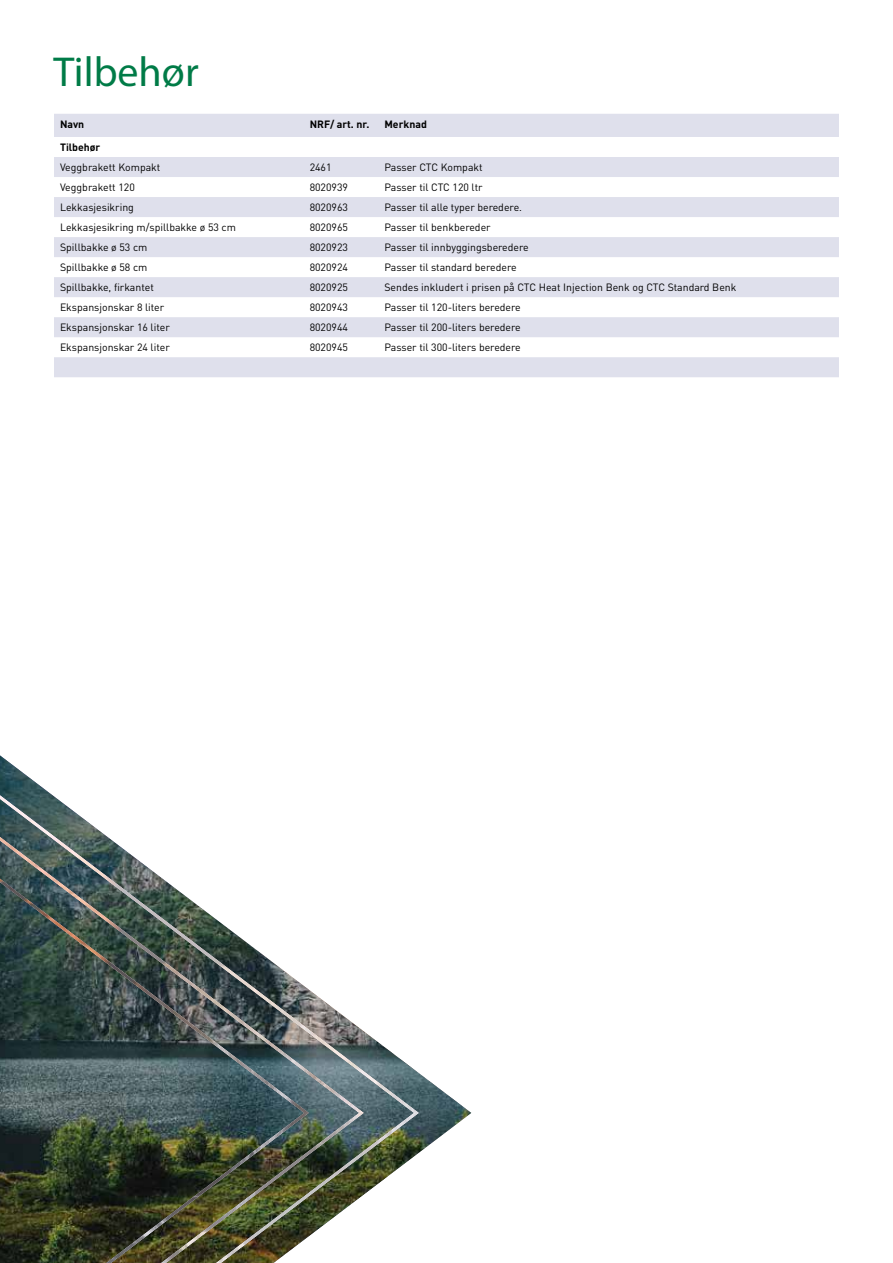
<style>
.page{position:relative;width:893px;height:1263px;background:#fff}
.page>*{position:absolute;margin:0;border:0;box-sizing:border-box;transform-origin:0 0}
.t1{font:42px "Myriad Pro";color:#007b47}
.t2{font:10.5px "DINOT";color:#000}
.t3{font:700 10.5px "DINOT";color:#000}
</style>
<div class="page">
<svg style="left:54px;top:114px;width:785px;height:263px;fill:#dfe0ec"></svg>
<img style="left:0;top:755px;width:471px;height:398px">
<img style="left:0;top:795px;width:419px;height:400px">
<img style="left:0;top:837px;width:364px;height:399px">
<img style="left:0;top:878px;width:309px;height:385px">
<h1 class="t1" style="left:54px;top:49px;width:147px">Tilbehør</h1>
<p class="t3" style="left:60px;top:119px;width:26px">Navn</p>
<p class="t3" style="left:310px;top:119px;width:61px">NRF/ art. nr.</p>
<p class="t3" style="left:384px;top:119px;width:44px">Merknad</p>
<p class="t3" style="left:60px;top:142px;width:42px">Tilbehør</p>
<p class="t2" style="left:60px;top:161px;width:102px">Veggbrakett Kompakt</p>
<p class="t2" style="left:310px;top:161px;width:23px">2461</p>
<p class="t2" style="left:384px;top:161px;width:100px">Passer CTC Kompakt</p>
<p class="t2" style="left:60px;top:181px;width:76px">Veggbrakett 120</p>
<p class="t2" style="left:310px;top:181px;width:40px">8020939</p>
<p class="t2" style="left:384px;top:181px;width:100px">Passer til CTC 120 ltr</p>
<p class="t2" style="left:60px;top:201px;width:75px">Lekkasjesikring</p>
<p class="t2" style="left:310px;top:201px;width:40px">8020963</p>
<p class="t2" style="left:384px;top:201px;width:139px">Passer til alle typer beredere.</p>
<p class="t2" style="left:60px;top:221px;width:177px">Lekkasjesikring m/spillbakke ø 53 cm</p>
<p class="t2" style="left:310px;top:221px;width:40px">8020965</p>
<p class="t2" style="left:384px;top:221px;width:108px">Passer til benkbereder</p>
<p class="t2" style="left:60px;top:241px;width:89px">Spillbakke ø 53 cm</p>
<p class="t2" style="left:310px;top:241px;width:40px">8020923</p>
<p class="t2" style="left:384px;top:241px;width:146px">Passer til innbyggingsberedere</p>
<p class="t2" style="left:60px;top:261px;width:89px">Spillbakke ø 58 cm</p>
<p class="t2" style="left:310px;top:261px;width:40px">8020924</p>
<p class="t2" style="left:384px;top:261px;width:134px">Passer til standard beredere</p>
<p class="t2" style="left:60px;top:281px;width:95px">Spillbakke, firkantet</p>
<p class="t2" style="left:310px;top:281px;width:40px">8020925</p>
<p class="t2" style="left:384px;top:281px;width:353px">Sendes inkludert i prisen på CTC Heat Injection Benk og CTC Standard Benk</p>
<p class="t2" style="left:60px;top:301px;width:106px">Ekspansjonskar 8 liter</p>
<p class="t2" style="left:310px;top:301px;width:40px">8020943</p>
<p class="t2" style="left:384px;top:301px;width:138px">Passer til 120-liters beredere</p>
<p class="t2" style="left:60px;top:321px;width:111px">Ekspansjonskar 16 liter</p>
<p class="t2" style="left:310px;top:321px;width:40px">8020944</p>
<p class="t2" style="left:384px;top:321px;width:138px">Passer til 200-liters beredere</p>
<p class="t2" style="left:60px;top:341px;width:111px">Ekspansjonskar 24 liter</p>
<p class="t2" style="left:310px;top:341px;width:40px">8020945</p>
<p class="t2" style="left:384px;top:341px;width:138px">Passer til 300-liters beredere</p>
</div>
